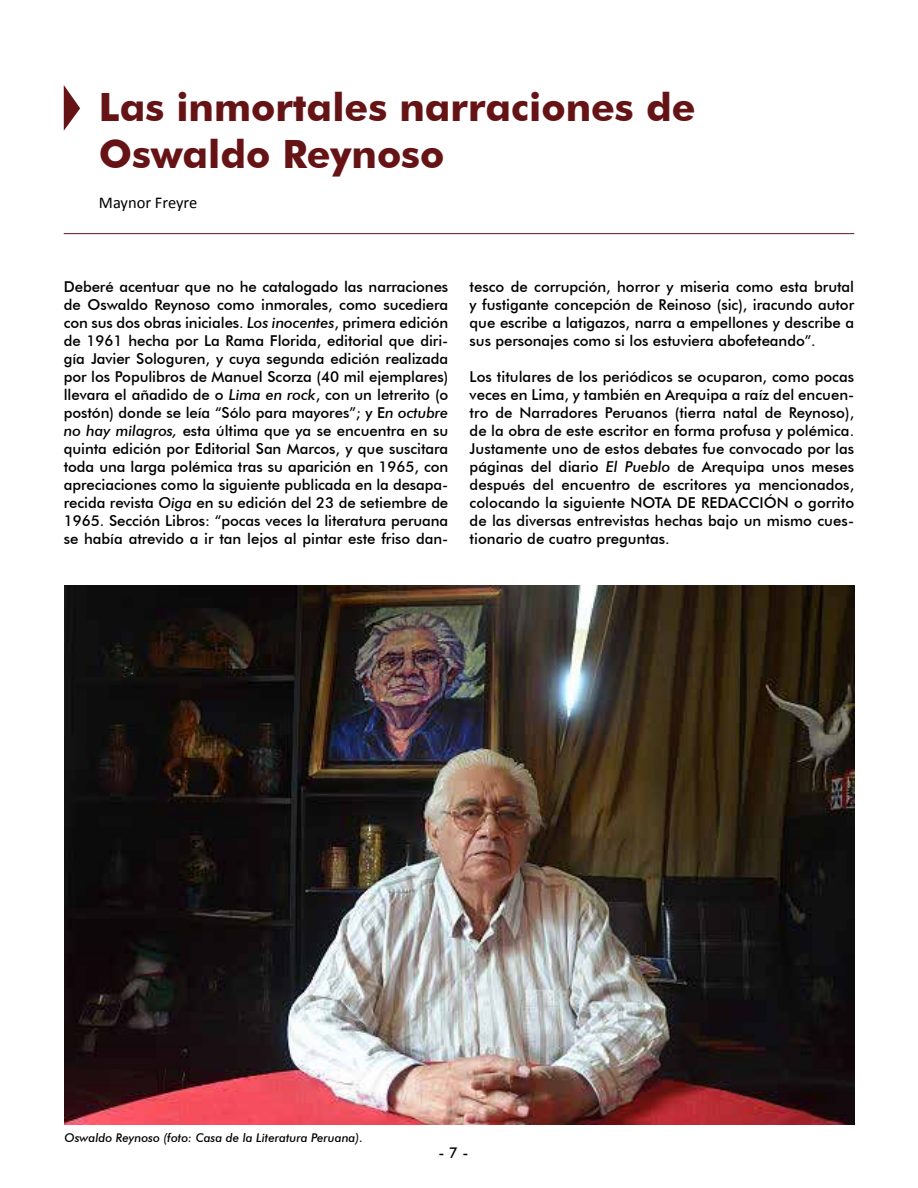
<style>
.page{position:relative;width:918px;height:1188px;background:#fff}
.page>*{position:absolute;margin:0;border:0;box-sizing:border-box;transform-origin:0 0}
.t1{font:700 39px/46.8px "Futura BT";color:#661316}
.t2{font:16.5px "Calibri";color:#000}
.t3{font:500 15px/18px "Futura BT";letter-spacing:-.005em;color:#000;text-align:justify}
.t4{font:italic 500 12px "Futura BT";color:#000}
.s1{font-style:italic}
</style>
<div class="page">
<hr style="left:64px;top:233px;width:790px;height:1px;background:#661316">
<svg style="left:64px;top:85px;width:16px;height:46px"></svg>
<img style="left:65px;top:586px;width:789px;height:538px">
<h1 class="t1" style="left:99px;top:83px;width:598px">Las inmortales narraciones de<br>Oswaldo Reynoso</h1>
<p class="t2" style="left:99px;top:193px;width:100px">Maynor Freyre</p>
<p class="t3" style="left:64px;top:278px;width:386px">Deberé acentuar que no he catalogado las narraciones de Oswaldo Reynoso como inmorales, como sucediera con sus dos obras iniciales. <span class="s1">Los inocentes</span>, primera edición de 1961 hecha por La Rama Florida, editorial que diri&shy;gía Javier Sologuren, y cuya segunda edición realizada por los Populibros de Manuel Scorza (40 mil ejemplares) llevara el añadido de o <span class="s1">Lima en rock</span>, con un letrerito (o postón) donde se leía “Sólo para mayores”; y E<span class="s1">n octubre no hay milagros,</span> esta última que ya se encuentra en su quinta edición por Editorial San Marcos, y que suscitara toda una larga polémica tras su aparición en 1965, con apreciaciones como la siguiente publicada en la desapa&shy;recida revista <span class="s1">Oiga</span> en su edición del 23 de setiembre de 1965. Sección Libros: “pocas veces la literatura peruana se había atrevido a ir tan lejos al pintar este friso dan-</p>
<p class="t3" style="left:470px;top:278px;width:386px">tesco de corrupción, horror y miseria como esta brutal y fustigante concepción de Reinoso (sic), iracundo autor que escribe a latigazos, narra a empellones y describe a sus personajes como si los estuviera abofeteando”.</p>
<p class="t3" style="left:470px;top:368px;width:386px">Los titulares de los periódicos se ocuparon, como pocas veces en Lima, y también en Arequipa a raíz del encuen&shy;tro de Narradores Peruanos (tierra natal de Reynoso), de la obra de este escritor en forma profusa y polémica.<br>Justamente uno de estos debates fue convocado por las páginas del diario <span class="s1">El Pueblo</span> de Arequipa unos meses después del encuentro de escritores ya mencionados, colocando la siguiente NOTA DE REDACCIÓN o gorrito de las diversas entrevistas hechas bajo un mismo cues&shy;tionario de cuatro preguntas.</p>
<p class="t4" style="left:65px;top:1130px;width:300px">Oswaldo Reynoso (foto: Casa de la Literatura Peruana).</p>
<p class="t3" style="left:438px;top:1144px;width:32px">- 7 -</p>
</div>
